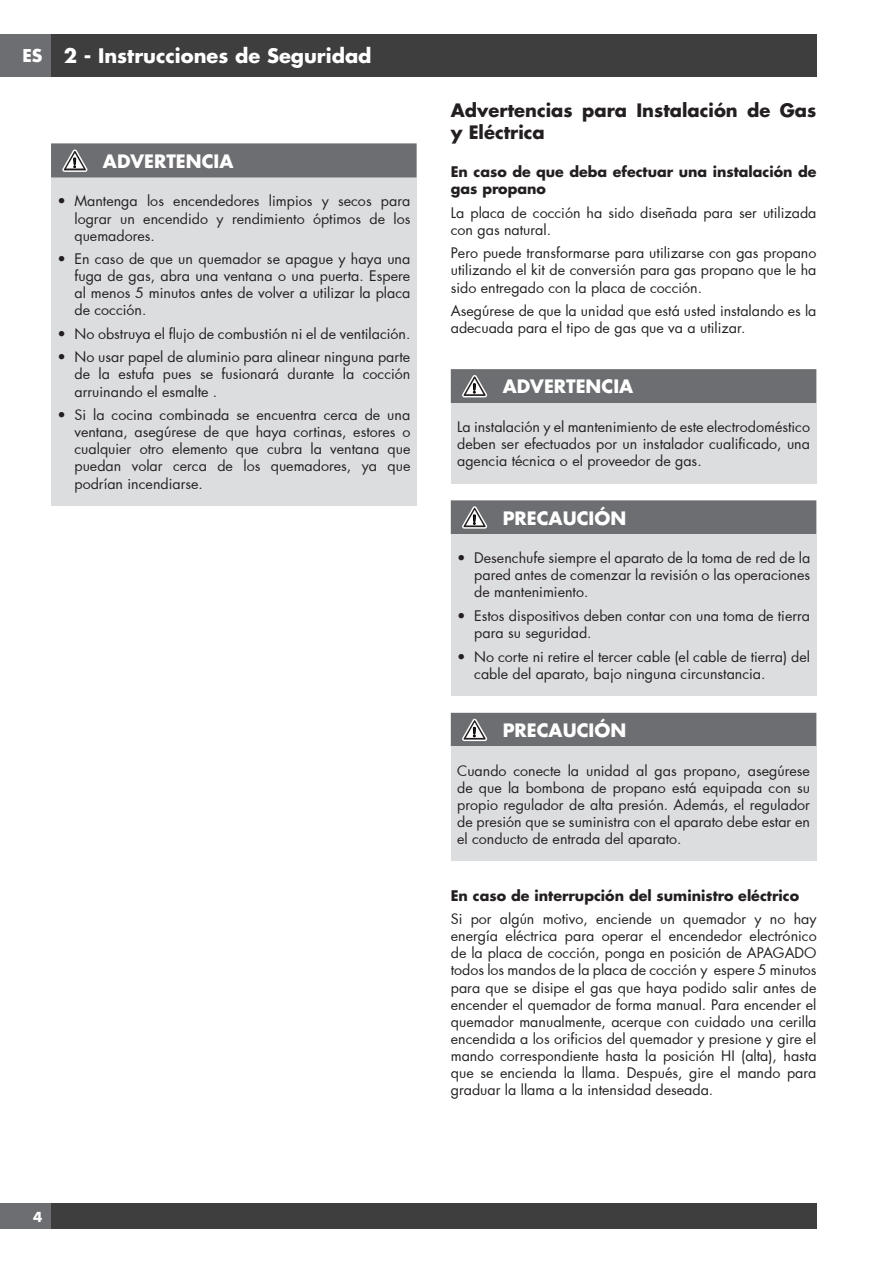
<style>
.page{position:relative;width:893px;height:1263px;background:#fff}
.page>*{position:absolute;margin:0;border:0;box-sizing:border-box;transform-origin:0 0}
.t1{font:700 19.5px "Futura Std";color:#fff}
.t2{font:700 18px "Futura Std";color:#fff}
.t3{font:700 18px/21.8px "Futura Std";color:#231f20}
.t4{font:700 17.25px "Futura Std";color:#fff}
.t5{font:14.25px/17.1px "Futura";color:#231f20;text-align:justify}
.t6{font:700 14.25px/17.1px "Futura Std";color:#231f20}
.t7{font:700 13.5px "Futura Std";color:#fff}
</style>
<div class="page">
<div style="left:0;top:34px;width:51px;height:43px;background:#6d6e71"></div>
<div style="left:51px;top:34px;width:765px;height:43px;background:#3e3e3f"></div>
<div style="left:0;top:1203px;width:51px;height:26px;background:#6d6e71"></div>
<div style="left:51px;top:1203px;width:765px;height:26px;background:#3e3e3f"></div>
<div style="left:51px;top:178px;width:366px;height:327px;background:#dcdddf"></div>
<svg style="left:51px;top:143px;width:366px;height:35px;background:#727375"></svg>
<div style="left:451px;top:403px;width:365px;height:80px;background:#dcdddf"></div>
<div style="left:451px;top:369px;width:365px;height:34px;background:#6d6e71"></div>
<div style="left:451px;top:534px;width:365px;height:162px;background:#dcdddf"></div>
<div style="left:451px;top:500px;width:365px;height:34px;background:#6d6e71"></div>
<div style="left:451px;top:747px;width:365px;height:114px;background:#dcdddf"></div>
<div style="left:451px;top:713px;width:365px;height:34px;background:#6d6e71"></div>
<p class="t4" style="left:22px;top:46px;width:22px">ES</p>
<h1 class="t1" style="left:64px;top:43px;width:309px">2 - Instrucciones de Seguridad</h1>
<p class="t2" style="left:103px;top:149px;width:132px">ADVERTENCIA</p>
<p class="t5" style="left:74px;top:192px;width:337px;text-indent:-17px">• Mantenga los encendedores limpios y secos para lograr un encendido y rendimiento óptimos de los quemadores.</p>
<p class="t5" style="left:74px;top:250px;width:337px;text-indent:-17px">• En caso de que un quemador se apague y haya una fuga de gas, abra una ventana o una puerta. Espere al menos 5 minutos antes de volver a utilizar la placa de cocción.</p>
<p class="t5" style="left:57px;top:325px;width:355px">• No obstruya el flujo de combustión ni el de ventilación.</p>
<p class="t5" style="left:74px;top:348px;width:337px;text-indent:-17px">• No usar papel de aluminio para alinear ninguna parte de la estufa pues se fusionará durante la cocción arruinando el esmalte .</p>
<p class="t5" style="left:74px;top:406px;width:337px;text-indent:-17px">• Si la cocina combinada se encuentra cerca de una ventana, asegúrese de que haya cortinas, estores o cualquier otro elemento que cubra la ventana que puedan volar cerca de los quemadores, ya que podrían incendiarse.</p>
<p class="t3" style="left:451px;top:99px;width:367px">Advertencias para Instalación de Gas y Eléctrica</p>
<p class="t6" style="left:451px;top:163px;width:367px">En caso de que deba efectuar una instalación de gas propano</p>
<p class="t5" style="left:451px;top:204px;width:367px">La placa de cocción ha sido diseñada para ser utilizada con gas natural.</p>
<p class="t5" style="left:451px;top:244px;width:367px">Pero puede transformarse para utilizarse con gas propano utilizando el kit de conversión para gas propano que le ha sido entregado con la placa de cocción.</p>
<p class="t5" style="left:451px;top:302px;width:367px">Asegúrese de que la unidad que está usted instalando es la adecuada para el tipo de gas que va a utilizar.</p>
<p class="t2" style="left:503px;top:375px;width:132px">ADVERTENCIA</p>
<p class="t5" style="left:457px;top:418px;width:354px">La instalación y el mantenimiento de este electrodoméstico deben ser efectuados por un instalador cualificado, una agencia técnica o el proveedor de gas.</p>
<p class="t2" style="left:503px;top:506px;width:125px">PRECAUCIÓN</p>
<p class="t5" style="left:474px;top:549px;width:337px;text-indent:-17px">• Desenchufe siempre el aparato de la toma de red de la pared antes de comenzar la revisión o las operaciones de mantenimiento.</p>
<p class="t5" style="left:474px;top:607px;width:337px;text-indent:-17px">• Estos dispositivos deben contar con una toma de tierra para su seguridad.</p>
<p class="t5" style="left:474px;top:647px;width:337px;text-indent:-17px">• No corte ni retire el tercer cable (el cable de tierra) del cable del aparato, bajo ninguna circunstancia.</p>
<p class="t2" style="left:503px;top:719px;width:125px">PRECAUCIÓN</p>
<p class="t5" style="left:457px;top:762px;width:354px">Cuando conecte la unidad al gas propano, asegúrese de que la bombona de propano está equipada con su propio regulador de alta presión. Además, el regulador de presión que se suministra con el aparato debe estar en el conducto de entrada del aparato.</p>
<p class="t6" style="left:451px;top:887px;width:350px">En caso de interrupción del suministro eléctrico</p>
<p class="t5" style="left:451px;top:910px;width:367px">Si por algún motivo, enciende un quemador y no hay energía eléctrica para operar el encendedor electrónico de la placa de cocción, ponga en posición de APAGADO todos los mandos de la placa de cocción y espere 5 minutos para que se disipe el gas que haya podido salir antes de encender el quemador de forma manual. Para encender el quemador manualmente, acerque con cuidado una cerilla encendida a los orificios del quemador y presione y gire el mando correspondiente hasta la posición HI (alta), hasta que se encienda la llama. Después, gire el mando para graduar la llama a la intensidad deseada.</p>
<p class="t7" style="left:33px;top:1208px;width:11px">4</p>
</div>
